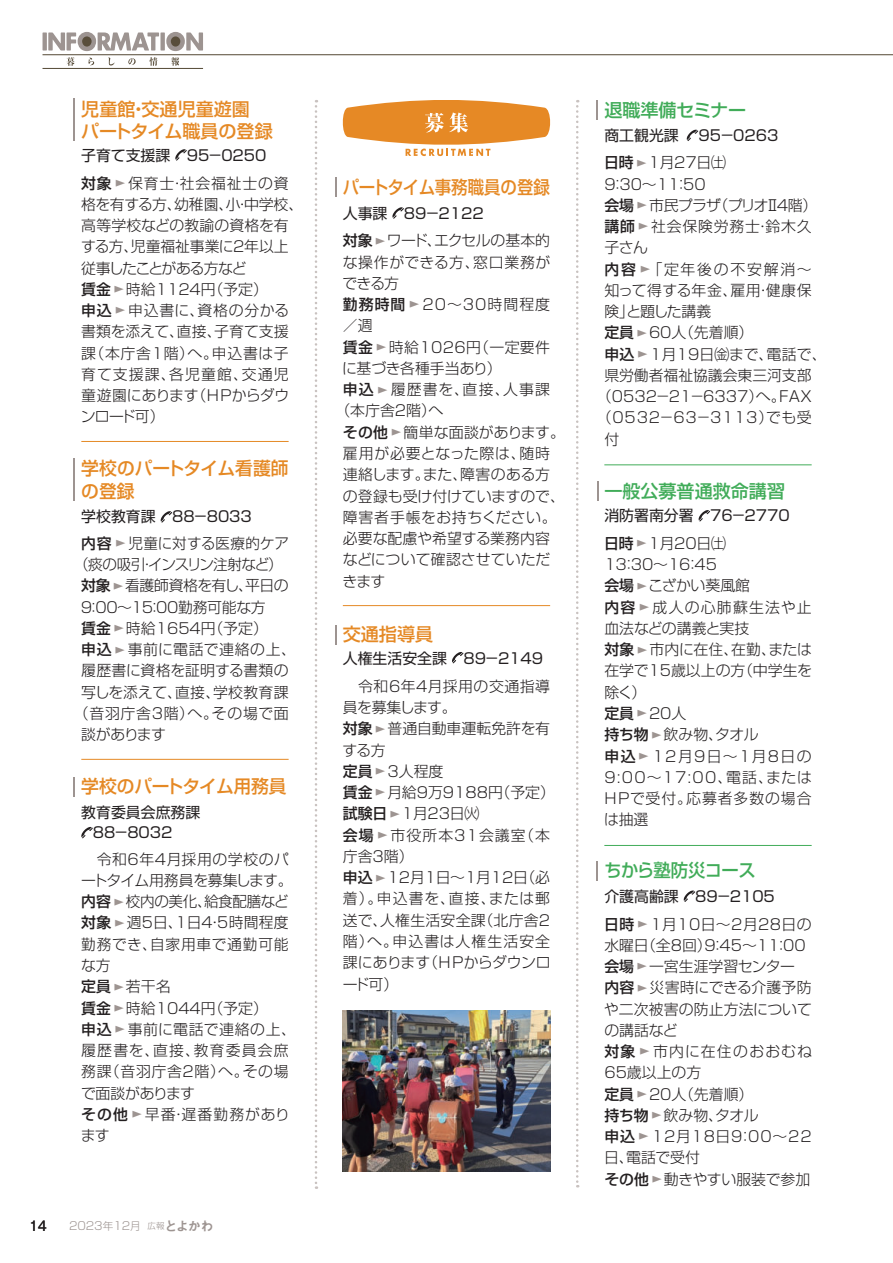
<style>
.page{position:relative;width:893px;height:1263px;background:#fff}
.page>*{position:absolute;margin:0;border:0;box-sizing:border-box;transform-origin:0 0}
.t1{font:500 18px/21.9px "Shin Go Pro";color:#e58925}
.t2{font:500 18px "Shin Go Pro";color:#41ac59}
.t3{font:500 18px "Shin Go Pro";color:#e58925;scale:.91 1}
.t4{font:500 18px "Shin Go Pro";letter-spacing:-.035em;color:#41ac59;scale:.96 1}
.t5{font:300 14.85px/21.3px "Shin Go Pro";color:#231f20}
.t6{font:300 14.85px/21.3px "Shin Go Pro";letter-spacing:.02em;color:#231f20}
.t7{font:14.85px/27.6px "Shin Go Pro";color:#231f20}
.t8{font:300 14.85px "Shin Go Pro";letter-spacing:.05em;color:#231f20}
.t9{font:300 14.85px "Shin Go Pro";letter-spacing:-.02em;color:#231f20}
.t10{font:300 14.85px "Shin Go Pro";letter-spacing:.035em;color:#231f20}
.t11{font:300 14.85px "Shin Go Pro";letter-spacing:-.115em;color:#231f20}
.t12{font:300 14.85px "Shin Go Pro";letter-spacing:-.06em;color:#231f20}
.t13{font:300 14.85px "Shin Go Pro";letter-spacing:-.04em;color:#231f20}
.t14{font:300 14.85px "Shin Go Pro";letter-spacing:.045em;color:#231f20}
.t15{font:300 14.85px "Shin Go Pro";letter-spacing:.03em;color:#231f20}
.t16{font:300 14.85px "Shin Go Pro";letter-spacing:.04em;color:#231f20}
.t17{font:300 14.85px "Shin Go Pro";letter-spacing:.07em;color:#231f20}
.t18{font:300 14.85px "Shin Go Pro";letter-spacing:.075em;color:#231f20}
.t19{font:300 14.85px "Shin Go Pro";letter-spacing:.12em;color:#231f20}
.t20{font:13.35px "Gothic MB101 Pro";color:#231f20}
.t21{font:300 11.1px "Shin Go Pro";color:#9d9491}
.s1{font-weight:500}
.s2{font-weight:300}
.s3{font-size:10.65px}
.s4{font-size:8.55px}
.s5{font-family:"Midashi Go Pro MB31";font-weight:400;font-size:13.35px}
.s6{font-weight:400}
</style>
<div class="page">
<svg style="left:67px;top:57px;width:7px;height:9px"></svg>
<svg style="left:88px;top:57px;width:6px;height:8px"></svg>
<svg style="left:108px;top:58px;width:7px;height:7px"></svg>
<svg style="left:128px;top:58px;width:8px;height:7px"></svg>
<svg style="left:149px;top:57px;width:8px;height:9px"></svg>
<svg style="left:171px;top:57px;width:8px;height:9px"></svg>
<hr style="left:43px;top:54px;width:850px;height:1px;background:#594e3b">
<hr style="left:43px;top:68px;width:160px;height:1px;background:#594e3b">
<hr style="left:43px;top:32px;width:4px;height:19px;background:#9d9491">
<svg style="left:48px;top:32px;width:28px;height:19px"></svg>
<div style="left:78px;top:32px;width:18px;height:19px;background:#9d9491;border-radius:50%"></div>
<div style="left:166px;top:32px;width:19px;height:19px;background:#9d9491;border-radius:50%"></div>
<svg style="left:98px;top:32px;width:61px;height:19px"></svg>
<div style="left:160px;top:32px;width:5px;height:19px;background:#9d9491"></div>
<svg style="left:186px;top:32px;width:17px;height:19px"></svg>
<div style="left:82px;top:36px;width:10px;height:11px;background:#594e3b;border-radius:50%"></div>
<div style="left:171px;top:36px;width:9px;height:11px;background:#594e3b;border-radius:50%"></div>
<svg style="left:315px;top:100px;width:2px;height:1089px"></svg>
<svg style="left:576px;top:100px;width:2px;height:1087px"></svg>
<svg style="left:597px;top:481px;width:1px;height:19px"></svg>
<svg style="left:343px;top:100px;width:207px;height:56px"></svg>
<svg style="left:597px;top:861px;width:1px;height:19px"></svg>
<hr style="left:74px;top:458px;width:1px;height:43px;background:#9d9491">
<svg style="left:73px;top:777px;width:2px;height:19px"></svg>
<hr style="left:604px;top:465px;width:208px;height:1px;background:#41ac59">
<hr style="left:604px;top:845px;width:208px;height:1px;background:#41ac59">
<svg style="left:699px;top:510px;width:11px;height:11px"></svg>
<svg style="left:684px;top:890px;width:11px;height:12px"></svg>
<hr style="left:81px;top:441px;width:208px;height:1px;background:#e58925">
<hr style="left:81px;top:759px;width:208px;height:1px;background:#e58925">
<svg style="left:175px;top:149px;width:12px;height:12px"></svg>
<svg style="left:161px;top:511px;width:11px;height:12px"></svg>
<svg style="left:81px;top:827px;width:12px;height:11px"></svg>
<svg style="left:687px;top:130px;width:11px;height:11px"></svg>
<svg style="left:596px;top:100px;width:2px;height:19px"></svg>
<hr style="left:343px;top:605px;width:207px;height:1px;background:#e58925">
<svg style="left:392px;top:207px;width:12px;height:12px"></svg>
<svg style="left:452px;top:652px;width:11px;height:11px"></svg>
<img style="left:343px;top:1010px;width:207px;height:162px">
<hr style="left:74px;top:99px;width:1px;height:42px;background:#9d9491">
<hr style="left:335px;top:625px;width:2px;height:20px;background:#9d9491">
<svg style="left:335px;top:178px;width:2px;height:19px"></svg>
<p class="t1" style="left:81px;top:96px;width:193px">児童館・交通児童遊園<br>パートタイム職員の登録</p>
<p class="t7" style="left:81px;top:140px;width:209px">子育て支援課 95－0250<br><span class="s1">対象</span><sup>⇔</sup><span class="s2">保育士・社会福祉士の資</span></p>
<p class="t5" style="left:81px;top:192px;width:224px">格を有する方、幼稚園、小・中学校、高等学校などの教諭の資格を有する方、児童福祉事業に2年以上従事したことがある方など<br><span class="s1">賃金</span><sup>⇔</sup>時給1124円（予定）<br><span class="s1">申込</span><sup>⇔</sup>申込書に、資格の分かる書類を添えて、直接、子育て支援課（本庁舎1階）へ。申込書は子育て支援課、各児童館、交通児童遊園にあります（ＨＰからダウンロード可）</p>
<p class="t1" style="left:81px;top:455px;width:209px;line-height:23px">学校のパートタイム看護師の登録</p>
<p class="t7" style="left:81px;top:502px;width:209px;line-height:26.5px">学校教育課 88－8033<br><span class="s1">内容</span><sup>⇔</sup><span class="s2">児童に対する医療的ケア</span></p>
<p class="t12" style="left:74px;top:552px;width:210px">（痰の吸引・インスリン注射など）</p>
<p class="t13" style="left:81px;top:574px;width:209px"><span class="s1">対象</span><sup>⇔</sup>看護師資格を有し、平日の</p>
<p class="t9" style="left:79px;top:595px;width:188px">９：00～１５：00勤務可能な方</p>
<p class="t5" style="left:81px;top:616px;width:188px"><span class="s1">賃金</span><sup>⇔</sup>時給1654円（予定）</p>
<p class="t16" style="left:81px;top:637px;width:216px"><span class="s1">申込</span><sup>⇔</sup>事前に電話で連絡の上、</p>
<p class="t5" style="left:81px;top:658px;width:209px">履歴書に資格を証明する書類の</p>
<p class="t5" style="left:81px;top:680px;width:209px">写しを添えて、直接、学校教育課</p>
<p class="t14" style="left:74px;top:701px;width:216px">（音羽庁舎3階）へ。その場で面</p>
<p class="t5" style="left:81px;top:722px;width:86px">談があります</p>
<p class="t1" style="left:81px;top:773px;width:207px">学校のパートタイム用務員</p>
<p class="t7" style="left:93px;top:800px;width:109px;line-height:20.2px;text-indent:-11px">教育委員会庶務課<br>88－8032</p>
<p class="t6" style="left:81px;top:846px;width:217px">　令和6年4月採用の学校のパートタイム用務員を募集します。<span class="s1">内容</span><sup>⇔</sup>校内の美化、給食配膳など<span class="s1">対象</span><sup>⇔</sup>週5日、1日4・5時間程度勤務でき、自家用車で通勤可能な方<br><span class="s1">定員</span><sup>⇔</sup>若干名<br><span class="s1">賃金</span><sup>⇔</sup>時給1044円（予定）<br><span class="s1">申込</span><sup>⇔</sup>事前に電話で連絡の上、履歴書を、直接、教育委員会庶務課（音羽庁舎2階）へ。その場で面談があります<br><span class="s1">その他</span><sup>⇔</sup>早番・遅番勤務があります</p>
<p class="t20" style="left:29px;top:1215px;width:19px">14</p>
<p class="t21" style="left:69px;top:1217px;width:146px">2023<span class="s3">年</span>12<span class="s3">月</span> <span class="s4">広報</span><span class="s5">とよかわ</span></p>
<p class="t3" style="left:343px;top:173px;width:229px">パートタイム事務職員の登録</p>
<p class="t5" style="left:343px;top:197px;width:209px;line-height:27.6px"><span class="s6">人事課 89－2122<br></span><span class="s1">対象</span><sup>⇔</sup>ワード、エクセルの基本的</p>
<p class="t10" style="left:343px;top:250px;width:209px">な操作ができる方、窓口業務が</p>
<p class="t5" style="left:343px;top:271px;width:58px">できる方</p>
<p class="t17" style="left:343px;top:292px;width:209px"><span class="s1">勤務時間</span><sup>⇔</sup>20～30時間程度</p>
<p class="t5" style="left:343px;top:313px;width:31px">／週</p>
<p class="t15" style="left:343px;top:335px;width:209px"><span class="s1">賃金</span><sup>⇔</sup>時給1026円（一定要件</p>
<p class="t5" style="left:342px;top:356px;width:161px">に基づき各種手当あり）</p>
<p class="t18" style="left:343px;top:377px;width:209px"><span class="s1">申込</span><sup>⇔</sup>履歴書を、直接、人事課</p>
<p class="t5" style="left:335px;top:398px;width:110px">（本庁舎2階）へ</p>
<p class="t5" style="left:343px;top:420px;width:224px"><span class="s1">その他</span><sup>⇔</sup>簡単な面談があります。</p>
<p class="t8" style="left:343px;top:441px;width:209px">雇用が必要となった際は、随時</p>
<p class="t9" style="left:343px;top:462px;width:209px">連絡します。また、障害のある方</p>
<p class="t5" style="left:343px;top:483px;width:224px">の登録も受け付けていますので、</p>
<p class="t10" style="left:343px;top:505px;width:215px">障害者手帳をお持ちください。</p>
<p class="t5" style="left:343px;top:526px;width:209px">必要な配慮や希望する業務内容</p>
<p class="t5" style="left:343px;top:547px;width:209px">などについて確認させていただ</p>
<p class="t5" style="left:342px;top:568px;width:44px">きます</p>
<p class="t1" style="left:343px;top:621px;width:92px">交通指導員</p>
<p class="t7" style="left:343px;top:643px;width:202px">人権生活安全課 89－2149</p>
<p class="t5" style="left:343px;top:674px;width:214px">　令和6年4月採用の交通指導員を募集します。<br><span class="s1">対象</span><sup>⇔</sup>普通自動車運転免許を有する方<br><span class="s1">定員</span><sup>⇔</sup>3人程度<br><span class="s1">賃金</span><sup>⇔</sup>月給9万9188円（予定）<span class="s1">試験日</span><sup>⇔</sup>1月23日㈫<br><span class="s1">会場</span><sup>⇔</sup>市役所本31会議室（本庁舎3階）<br><span class="s1">申込</span><sup>⇔</sup>12月1日～1月12日（必着）。申込書を、直接、または郵送で、人権生活安全課（北庁舎2階）へ。申込書は人権生活安全課にあります（HPからダウンロード可）</p>
<p class="t2" style="left:604px;top:96px;width:143px">退職準備セミナー</p>
<p class="t7" style="left:604px;top:119px;width:76px">商工観光課</p>
<p class="t7" style="left:604px;top:119px;width:176px;text-indent:94px">95－0263<span class="s1">日時</span><sup>⇔</sup><span class="s2">1月27日㈯</span></p>
<p class="t5" style="left:604px;top:171px;width:103px">9：30～11：50</p>
<p class="t11" style="left:604px;top:193px;width:215px"><span class="s1">会場</span><sup>⇔</sup>市民プラザ（プリオⅡ４階）</p>
<p class="t8" style="left:604px;top:214px;width:209px"><span class="s1">講師</span><sup>⇔</sup>社会保険労務士・鈴木久</p>
<p class="t5" style="left:604px;top:235px;width:45px">子さん</p>
<p class="t19" style="left:604px;top:257px;width:209px"><span class="s1">内容</span><sup>⇔</sup>「定年後の不安解消～</p>
<p class="t6" style="left:604px;top:278px;width:209px">知って得する年金、雇用・健康保</p>
<p class="t5" style="left:604px;top:299px;width:108px">険」と題した講義</p>
<p class="t5" style="left:604px;top:320px;width:151px"><span class="s1">定員</span><sup>⇔</sup>60人（先着順）</p>
<p class="t5" style="left:604px;top:342px;width:224px"><span class="s1">申込</span><sup>⇔</sup>1月19日㈮まで、電話で、</p>
<p class="t5" style="left:604px;top:363px;width:209px">県労働者福祉協議会東三河支部</p>
<p class="t5" style="left:597px;top:384px;width:216px">（0532－21－6337）へ。FAX</p>
<p class="t8" style="left:597px;top:406px;width:216px">（0532－63－3113）でも受</p>
<p class="t5" style="left:604px;top:427px;width:16px">付</p>
<p class="t2" style="left:604px;top:476px;width:182px">一般公募普通救命講習</p>
<p class="t7" style="left:604px;top:500px;width:187px">消防署南分署 76－2770<span class="s1">日時</span><sup>⇔</sup><span class="s2">1月20日㈯</span></p>
<p class="t5" style="left:604px;top:552px;width:209px">13：30～16：45<br><span class="s1">会場</span><sup>⇔</sup>こざかい葵風館<br><span class="s1">内容</span><sup>⇔</sup>成人の心肺蘇生法や止血法などの講義と実技<br><span class="s1">対象</span><sup>⇔</sup>市内に在住、在勤、または在学で15歳以上の方（中学生を除く）<br><span class="s1">定員</span><sup>⇔</sup>20人<br><span class="s1">持ち物</span><sup>⇔</sup>飲み物、タオル<br><span class="s1">申込</span><sup>⇔</sup>12月9日～1月8日の<br>9:00～17:00、電話、または<br>HPで受付。応募者多数の場合は抽選</p>
<p class="t4" style="left:604px;top:855px;width:159px">ちから塾防災コース</p>
<p class="t7" style="left:604px;top:881px;width:209px">介護高齢課 89－2105<br><span class="s1">日時</span><sup>⇔</sup><span class="s2">1月10日～2月28日の</span></p>
<p class="t5" style="left:604px;top:933px;width:209px">水曜日（全8回）9：45～11：00<span class="s1">会場</span><sup>⇔</sup>一宮生涯学習センター<span class="s1">内容</span><sup>⇔</sup>災害時にできる介護予防や二次被害の防止方法についての講話など<br><span class="s1">対象</span><sup>⇔</sup>市内に在住のおおむね<br>65歳以上の方<br><span class="s1">定員</span><sup>⇔</sup>20人（先着順）<br><span class="s1">持ち物</span><sup>⇔</sup>飲み物、タオル<br><span class="s1">申込</span><sup>⇔</sup>12月18日9：00～22日、電話で受付<br><span class="s1">その他</span><sup>⇔</sup>動きやすい服装で参加</p>
</div>
